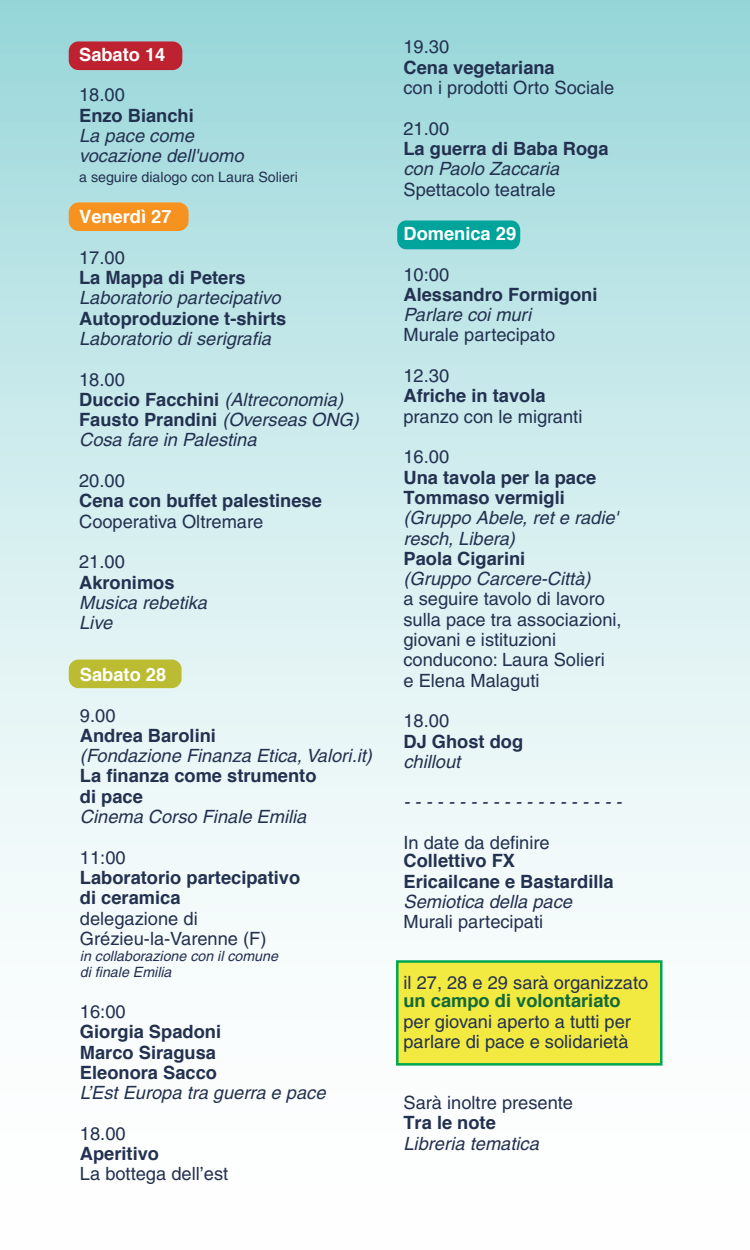
<style>
.page{position:relative;width:750px;height:1250px;background:#fff}
.page>*{position:absolute;margin:0;border:0;box-sizing:border-box;transform-origin:0 0}
.t1{font:18.25px/20.2px "Helvetica";color:#233150}
.t2{font:italic 18.25px/20.2px "Helvetica";color:#233150}
.t3{font:700 18.25px/20.2px "Helvetica";color:#233150}
.t4{font:700 18.25px "Helvetica";color:#fff}
.t5{font:700 18.25px "Helvetica";color:#136939}
.t6{font:italic 14.25px/16.2px "Helvetica";color:#233150}
.t7{font:14.25px "Helvetica";color:#233150}
.s1{font-style:normal}
.s2{font-weight:700;font-style:normal}
</style>
<div class="page">
<div style="left:0;top:0;width:750px;height:1250px;background:linear-gradient(to bottom,#a3dbdd,#fff)"></div>
<div style="left:396px;top:960px;width:267px;height:106px;background:#f2ea41;border:2px solid #00a651"></div>
<div style="left:69px;top:41px;width:113px;height:29px;background:#be212f;border-radius:10px"></div>
<div style="left:69px;top:202px;width:120px;height:29px;background:#f69220;border-radius:10px"></div>
<div style="left:69px;top:660px;width:113px;height:28px;background:#bcbc32;border-radius:10px"></div>
<div style="left:397px;top:221px;width:123px;height:28px;background:#00a49b;border-radius:9px"></div>
<p class="t4" style="left:79px;top:43px;width:88px">Sabato 14</p>
<p class="t1" style="left:79px;top:85px;width:47px">18.00</p>
<p class="t3" style="left:79px;top:105px;width:116px">Enzo Bianchi</p>
<p class="t2" style="left:79px;top:125px;width:166px">La pace come vocazione dell'uomo</p>
<p class="t7" style="left:79px;top:169px;width:220px">a seguire dialogo con Laura Solieri</p>
<p class="t4" style="left:79px;top:205px;width:94px">Venerdì 27</p>
<p class="t1" style="left:79px;top:247px;width:47px">17.00</p>
<p class="t3" style="left:79px;top:267px;width:168px">La Mappa di Peters</p>
<p class="t2" style="left:79px;top:288px;width:203px">Laboratorio partecipativo</p>
<p class="t3" style="left:79px;top:308px;width:209px">Autoproduzione t-shirts</p>
<p class="t2" style="left:79px;top:328px;width:193px">Laboratorio di serigrafia</p>
<p class="t2" style="left:79px;top:369px;width:281px"><span class="s1">18.00<br></span><span class="s2">Duccio Facchini</span> (Altreconomia)<br><span class="s2">Fausto Prandini</span> (Overseas ONG)<br>Cosa fare in Palestina</p>
<p class="t1" style="left:79px;top:470px;width:47px">20.00</p>
<p class="t3" style="left:79px;top:490px;width:244px">Cena con buffet palestinese</p>
<p class="t1" style="left:79px;top:511px;width:186px">Cooperativa Oltremare</p>
<p class="t1" style="left:79px;top:552px;width:47px">21.00</p>
<p class="t3" style="left:79px;top:572px;width:97px">Akronimos</p>
<p class="t2" style="left:79px;top:592px;width:129px">Musica rebetika<br>Live</p>
<p class="t4" style="left:80px;top:663px;width:88px">Sabato 28</p>
<p class="t1" style="left:80px;top:705px;width:37px">9.00</p>
<p class="t3" style="left:80px;top:725px;width:138px">Andrea Barolini</p>
<p class="t2" style="left:80px;top:746px;width:294px">(Fondazione Finanza Etica, Valori.it)</p>
<p class="t3" style="left:80px;top:765px;width:238px">La finanza come strumento di pace</p>
<p class="t2" style="left:80px;top:807px;width:228px">Cinema Corso Finale Emilia</p>
<p class="t1" style="left:80px;top:847px;width:47px">11:00</p>
<p class="t3" style="left:80px;top:867px;width:222px">Laboratorio partecipativo di ceramica</p>
<p class="t1" style="left:80px;top:908px;width:188px">delegazione di<br>Grézieu-la-Varenne (F)</p>
<p class="t6" style="left:80px;top:948px;width:200px">in collaborazione con il comune di finale Emilia</p>
<p class="t1" style="left:80px;top:1001px;width:47px">16:00</p>
<p class="t3" style="left:80px;top:1021px;width:143px">Giorgia Spadoni<br>Marco Siragusa<br>Eleonora Sacco</p>
<p class="t2" style="left:80px;top:1083px;width:247px">L’Est Europa tra guerra e pace</p>
<p class="t1" style="left:80px;top:1123px;width:47px">18.00</p>
<p class="t3" style="left:80px;top:1143px;width:81px">Aperitivo</p>
<p class="t1" style="left:80px;top:1164px;width:150px">La bottega dell’est</p>
<p class="t1" style="left:403px;top:37px;width:47px">19.30</p>
<p class="t3" style="left:403px;top:57px;width:153px">Cena vegetariana</p>
<p class="t1" style="left:403px;top:78px;width:212px">con i prodotti Orto Sociale</p>
<p class="t1" style="left:403px;top:118px;width:47px">21.00</p>
<p class="t3" style="left:403px;top:138px;width:207px">La guerra di Baba Roga</p>
<p class="t2" style="left:403px;top:159px;width:157px">con Paolo Zaccaria</p>
<p class="t1" style="left:403px;top:179px;width:154px">Spettacolo teatrale</p>
<p class="t4" style="left:403px;top:222px;width:114px">Domenica 29</p>
<p class="t1" style="left:403px;top:264px;width:47px">10:00</p>
<p class="t3" style="left:403px;top:284px;width:195px">Alessandro Formigoni</p>
<p class="t2" style="left:403px;top:305px;width:129px">Parlare coi muri</p>
<p class="t1" style="left:403px;top:325px;width:153px">Murale partecipato</p>
<p class="t1" style="left:403px;top:366px;width:47px">12.30</p>
<p class="t3" style="left:403px;top:385px;width:144px">Afriche in tavola</p>
<p class="t1" style="left:403px;top:406px;width:180px">pranzo con le migranti</p>
<p class="t1" style="left:403px;top:447px;width:47px">16.00</p>
<p class="t3" style="left:403px;top:467px;width:194px">Una tavola per la pace<br>Tommaso vermigli</p>
<p class="t2" style="left:403px;top:508px;width:216px">(Gruppo Abele, ret e radie' resch, Libera)</p>
<p class="t3" style="left:403px;top:548px;width:123px">Paola Cigarini</p>
<p class="t2" style="left:403px;top:569px;width:189px">(Gruppo Carcere-Città)</p>
<p class="t1" style="left:403px;top:589px;width:220px">a seguire tavolo di lavoro sulla pace tra associazioni, giovani e istituzioni conducono: Laura Solieri<br>e Elena Malaguti</p>
<p class="t1" style="left:403px;top:711px;width:47px">18.00</p>
<p class="t3" style="left:403px;top:731px;width:121px">DJ Ghost dog</p>
<p class="t2" style="left:403px;top:751px;width:58px">chillout</p>
<p class="t2" style="left:403px;top:792px;width:220px">- - - - - - - - - - - - - - - - - - - -</p>
<p class="t1" style="left:403px;top:833px;width:148px">In date da definire</p>
<p class="t3" style="left:403px;top:850px;width:212px">Collettivo FX<br>Ericailcane e Bastardilla</p>
<p class="t2" style="left:403px;top:891px;width:170px">Semiotica della pace</p>
<p class="t1" style="left:403px;top:912px;width:141px">Murali partecipati</p>
<p class="t1" style="left:403px;top:973px;width:246px">il 27, 28 e 29 sarà organizzato</p>
<p class="t5" style="left:403px;top:990px;width:219px">un campo di volontariato</p>
<p class="t1" style="left:403px;top:1011px;width:229px">per giovani aperto a tutti per parlare di pace e solidarietà</p>
<p class="t1" style="left:403px;top:1092px;width:171px">Sarà inoltre presente</p>
<p class="t3" style="left:403px;top:1112px;width:94px">Tra le note</p>
<p class="t2" style="left:403px;top:1133px;width:137px">Libreria tematica</p>
</div>
